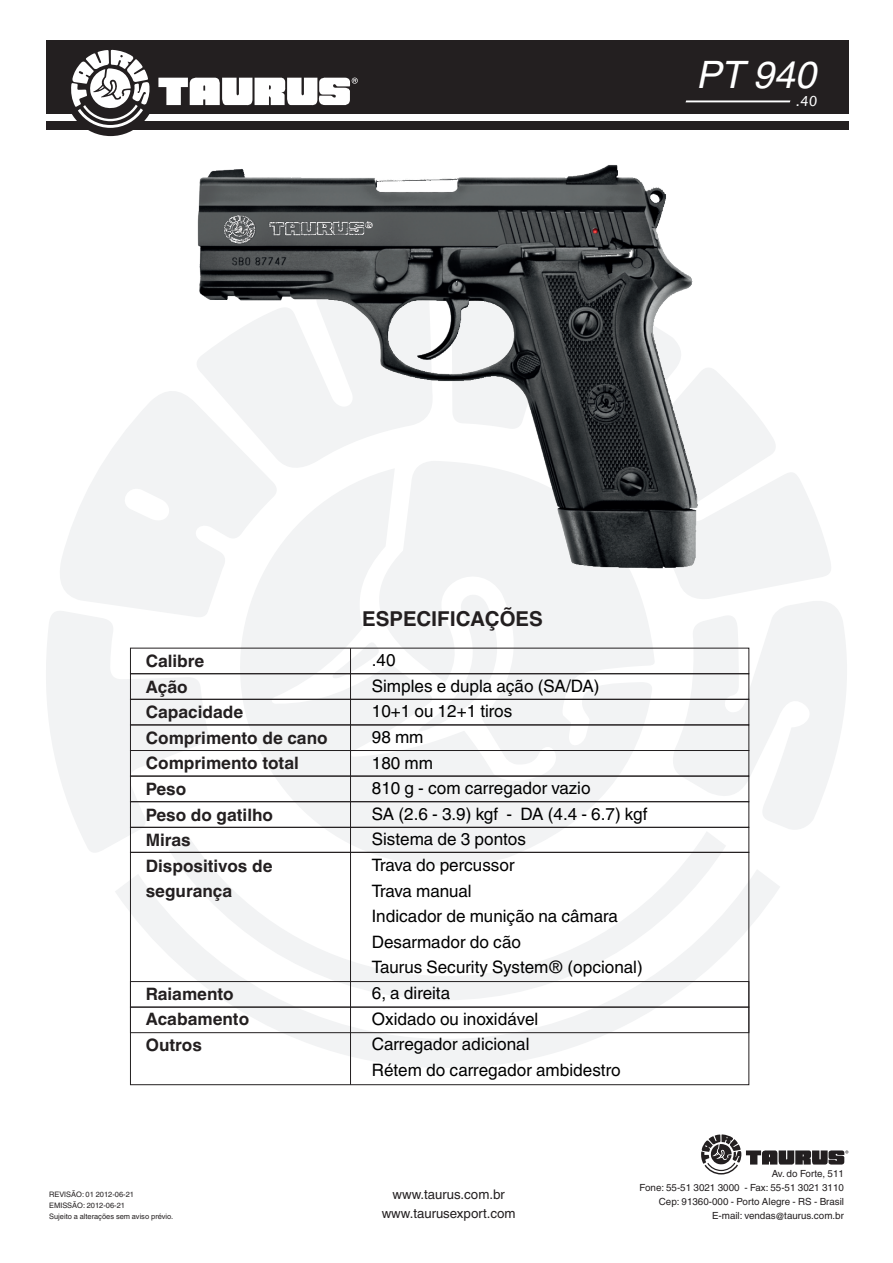
<style>
.page{position:relative;width:893px;height:1263px;background:#fff}
.page>*{position:absolute;margin:0;border:0;box-sizing:border-box;transform-origin:0 0}
.t1{font:italic 37.8px "Helvetica World";color:#fff}
.t2{font:700 20.55px "Helvetica World";color:#231f20}
.t3{font:17.1px/25.7px "Helvetica World";color:#000}
.t4{font:700 17.1px/25.5px "Helvetica World";color:#231f20}
.t5{font:13.8px "Lucida Sans";color:#fff}
.t6{font:13.35px/19px "Helvetica World";color:#231f20;text-align:center}
.t7{font:9.75px/14.1px "Helvetica World";color:#231f20;text-align:right}
.t8{font:7.5px/10.8px "Helvetica World";color:#231f20}
</style>
<div class="page">
<svg style="left:46px;top:386px;width:801px;height:682px"></svg>
<div style="left:46px;top:41px;width:803px;height:73px;background:#231f20"></div>
<div style="left:65px;top:42px;width:91px;height:94px;background:#231f20;border-radius:50%"></div>
<div style="left:46px;top:121px;width:802px;height:9px;background:#231f20"></div>
<svg style="left:71px;top:50px;width:79px;height:78px"></svg>
<svg style="left:158px;top:77px;width:200px;height:29px"></svg>
<svg style="left:685px;top:100px;width:105px;height:2px"></svg>
<svg style="left:701px;top:1134px;width:147px;height:40px"></svg>
<div style="left:130px;top:673px;width:619px;height:26px;border:1px solid #231f20"></div>
<div style="left:130px;top:699px;width:619px;height:26px;border:1px solid #231f20"></div>
<div style="left:130px;top:776px;width:619px;height:26px;border:1px solid #231f20"></div>
<div style="left:130px;top:801px;width:619px;height:26px;border:1px solid #231f20"></div>
<div style="left:130px;top:827px;width:619px;height:25px;border:1px solid #231f20"></div>
<div style="left:130px;top:852px;width:619px;height:233px;border:1px solid #231f20"></div>
<hr style="left:350px;top:648px;width:1px;height:437px;background:#231f20">
<div style="left:130px;top:725px;width:619px;height:26px;border:1px solid #231f20"></div>
<div style="left:130px;top:1007px;width:619px;height:26px;border:1px solid #231f20"></div>
<img style="left:164px;top:165px;width:567px;height:437px">
<div style="left:130px;top:981px;width:619px;height:26px;border:1px solid #231f20"></div>
<h1 class="t1" style="left:696px;top:61px;width:128px">PT 940</h1>
<p class="t5" style="left:795px;top:96px;width:24px">.40</p>
<p class="t4" style="left:146px;top:650px;width:183px">Calibre<br>Ação<br>Capacidade<br>Comprimento de cano<br>Comprimento total<br>Peso<br>Peso do gatilho<br>Miras<br>Dispositivos de segurança</p>
<p class="t4" style="left:146px;top:983px;width:105px">Raiamento<br>Acabamento<br>Outros</p>
<p class="t2" style="left:362px;top:612px;width:182px">ESPECIFICAÇÕES</p>
<p class="t3" style="left:372px;top:649px;width:277px">.40<br>Simples e dupla ação (SA/DA)<br>10+1 ou 12+1 tiros<br>98 mm<br>180 mm<br>810 g - com carregador vazio<br>SA (2.6 - 3.9) kgf - DA (4.4 - 6.7) kgf<br>Sistema de 3 pontos<br>Trava do percussor<br>Trava manual<br>Indicador de munição na câmara<br>Desarmador do cão<br>Taurus Security System® (opcional)<br>6, a direita<br>Oxidado ou inoxidável<br>Carregador adicional<br>Rétem do carregador ambidestro</p>
<p class="t8" style="left:49px;top:1190px;width:126px">REVISÃO: 01 2012-06-21<br>EMISSÃO: 2012-06-21<br>Sujeito a alterações sem aviso prévio.</p>
<p class="t6" style="left:382px;top:1186px;width:135px">www.taurus.com.br www.taurusexport.com</p>
<p class="t7" style="left:639px;top:1168px;width:206px">Av. do Forte, 511<br>Fone: 55-51 3021 3000 - Fax: 55-51 3021 3110<br>Cep: 91360-000 - Porto Alegre - RS - Brasil E-mail: vendas@taurus.com.br</p>
</div>
